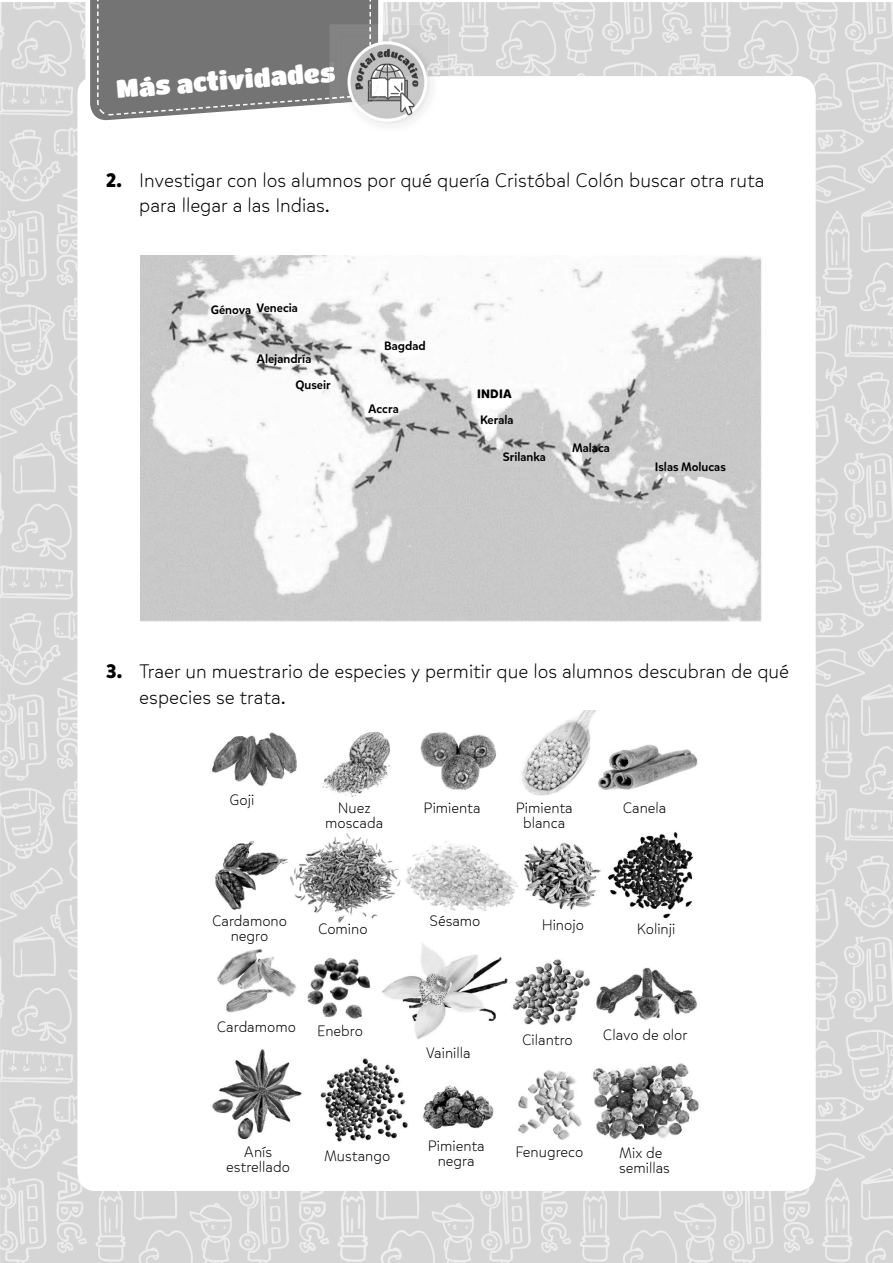
<style>
.page{position:relative;width:893px;height:1263px;background:#fff}
.page>*{position:absolute;margin:0;border:0;box-sizing:border-box;transform-origin:0 0}
.t1{font:25.2px "Titan One";color:#fff}
.t2{font:300 19.5px/25.5px "Mikado";color:#000}
.t3{font:300 15px/15px "Mikado";color:#000;text-align:center}
.t4{font:500 12.15px/26.4px "Mikado";color:#000}
.t5{font:700 12.15px "Mikado";letter-spacing:.015em;color:#000}
.s1{font-weight:700}
</style>
<div class="page">
<img style="left:0;top:2px;width:893px;height:1261px">
<div style="left:78px;top:76px;width:737px;height:1115px;background:#fff;border-radius:18px"></div>
<img style="left:383px;top:24px;width:66px;height:52px">
<img style="left:383px;top:35px;width:56px;height:41px">
<img style="left:383px;top:76px;width:56px;height:49px">
<svg style="left:86px;top:0;width:297px;height:124px;background:#8a8a8a"></svg>
<img style="left:369px;top:35px;width:2px;height:42px">
<img style="left:355px;top:80px;width:16px;height:17px">
<img style="left:140px;top:256px;width:622px;height:365px">
<img style="left:211px;top:711px;width:488px;height:431px">
<h1 class="t1" style="left:116px;top:73px;width:221px;rotate:-4deg">Más actividades</h1>
<h2 class="t2" style="left:139px;top:168px;width:627px;text-indent:-33px"><span class="s1">2.</span> Investigar con los alumnos por qué quería Cristóbal Colón buscar otra ruta para llegar a las Indias.</h2>
<p class="t4" style="left:211px;top:295px;width:89px">Génova Venecia</p>
<p class="t4" style="left:295px;top:346px;width:37px;text-indent:-39px">Alejandría<br>Quseir</p>
<p class="t4" style="left:384px;top:333px;width:43px">Bagdad</p>
<p class="t4" style="left:368px;top:396px;width:32px">Accra</p>
<p class="t5" style="left:477px;top:386px;width:36px">INDIA</p>
<p class="t4" style="left:480px;top:407px;width:35px">Kerala</p>
<p class="t4" style="left:503px;top:443px;width:45px">Srilanka</p>
<p class="t4" style="left:572px;top:435px;width:39px">Malaca</p>
<p class="t4" style="left:655px;top:453px;width:72px">Islas Molucas</p>
<h2 class="t2" style="left:139px;top:659px;width:651px;text-indent:-33px"><span class="s1">3.</span> Traer un muestrario de especies y permitir que los alumnos descubran de qué especies se trata.</h2>
<p class="t3" style="left:230px;top:793px;width:26px">Goji</p>
<p class="t3" style="left:325px;top:800px;width:60px">Nuez moscada</p>
<p class="t3" style="left:423px;top:800px;width:59px">Pimienta</p>
<p class="t3" style="left:516px;top:800px;width:59px">Pimienta blanca</p>
<p class="t3" style="left:623px;top:800px;width:45px">Canela</p>
<p class="t3" style="left:212px;top:913px;width:77px">Cardamono negro</p>
<p class="t3" style="left:318px;top:922px;width:51px">Comino</p>
<p class="t3" style="left:217px;top:1019px;width:81px">Cardamomo</p>
<p class="t3" style="left:317px;top:1023px;width:47px">Enebro</p>
<p class="t3" style="left:429px;top:913px;width:53px">Sésamo</p>
<p class="t3" style="left:542px;top:918px;width:44px">Hinojo</p>
<p class="t3" style="left:637px;top:922px;width:40px">Kolinji</p>
<p class="t3" style="left:426px;top:1045px;width:46px">Vainilla</p>
<p class="t3" style="left:522px;top:1032px;width:52px">Cilantro</p>
<p class="t3" style="left:603px;top:1028px;width:86px">Clavo de olor</p>
<p class="t3" style="left:226px;top:1145px;width:65px">Anís estrellado</p>
<p class="t3" style="left:324px;top:1148px;width:68px">Mustango</p>
<p class="t3" style="left:428px;top:1139px;width:59px">Pimienta negra</p>
<p class="t3" style="left:515px;top:1144px;width:69px">Fenugreco</p>
<p class="t3" style="left:619px;top:1146px;width:52px;text-align:left">Mix de semillas</p>
</div>
